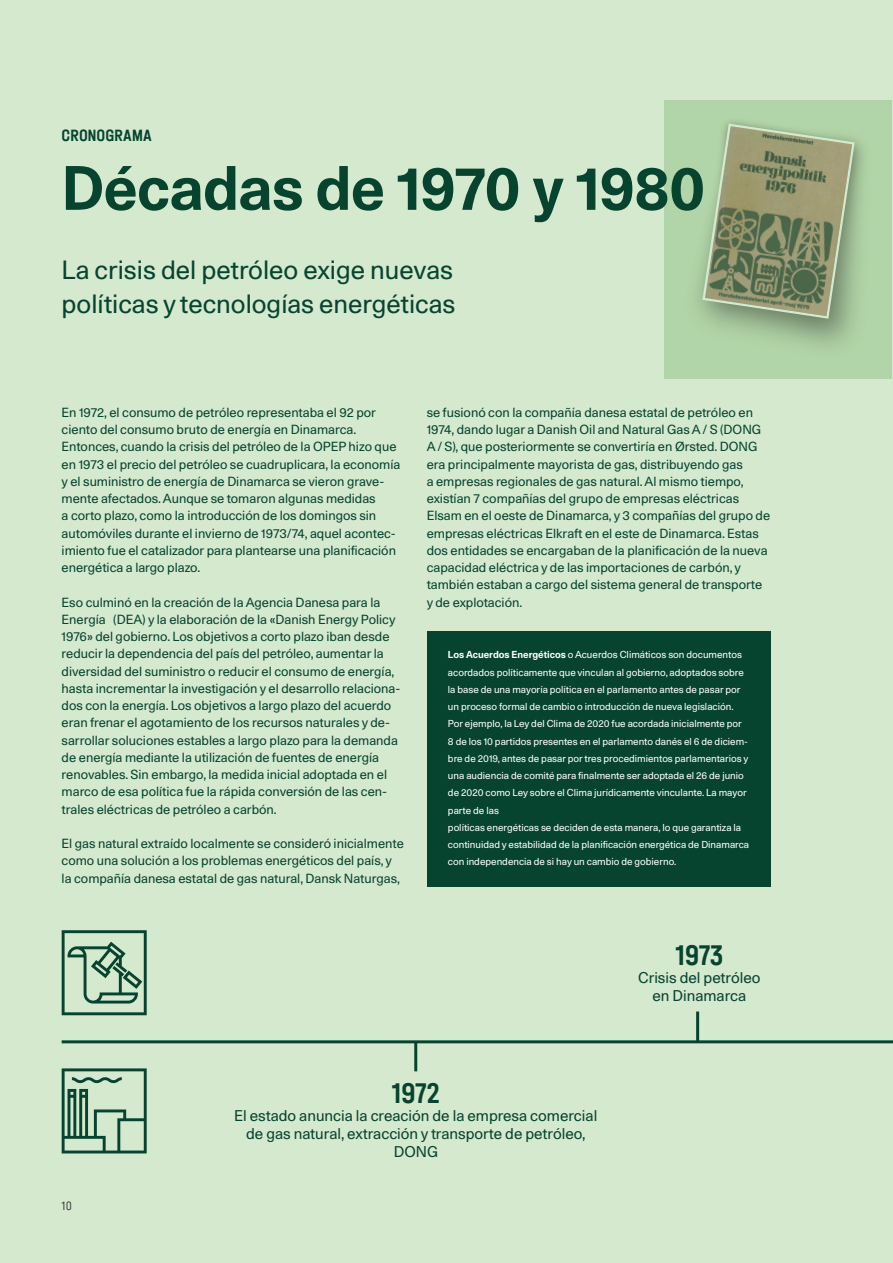
<style>
.page{position:relative;width:893px;height:1263px;background:#d5e9cf}
.page>*{position:absolute;margin:0;border:0;box-sizing:border-box;transform-origin:0 0}
.Overskrift{font:700 60.3px "Unica 77 LL";letter-spacing:-.01em;color:#074430}
.t1{font:500 30px "Halvar Eng";letter-spacing:-.005em;color:#074430}
.Manchet{font:25.5px/34.5px "Unica 77 LL";color:#074430}
.Chapter_Label{font:500 17.25px "Halvar Eng";letter-spacing:.005em;color:#074430}
.t2{font:15px/18px "Unica 77 LL";color:#074430;text-align:center}
.Brød{font:12.75px/17.2px "Unica 77 LL";color:#074430}
.t3{font:300 12.75px "Halvar Eng";color:#383839}
.Data{font:9.75px/17.2px "Unica 77 LL";color:#fff}
.s1{font-weight:700}
</style>
<div class="page">
<svg style="left:701px;top:122px;width:155px;height:198px;background:#8e9b77"></svg>
<svg style="left:62px;top:1068px;width:85px;height:85px"></svg>
<svg style="left:62px;top:930px;width:85px;height:85px"></svg>
<hr style="left:414px;top:1042px;width:3px;height:29px;background:#074430">
<hr style="left:696px;top:1011px;width:3px;height:30px;background:#074430">
<hr style="left:62px;top:1040px;width:831px;height:3px;background:#074430">
<div style="left:427px;top:631px;width:343px;height:256px;background:#074430"></div>
<p class="Chapter_Label" style="left:62px;top:125px;width:92px">CRONOGRAMA</p>
<p class="Overskrift" style="left:62px;top:147px;width:645px">Décadas de 1970 y 1980</p>
<p class="Manchet" style="left:62px;top:252px;width:395px">La crisis del petróleo exige nuevas políticas y tecnologías energéticas</p>
<p class="Brød" style="left:62px;top:403px;width:340px">En 1972, el consumo de petróleo representaba el 92 por ciento del consumo bruto de energía en Dinamarca.<br>Entonces, cuando la crisis del petróleo de la OPEP hizo que en 1973 el precio del petróleo se cuadruplicara, la economía y el suministro de energía de Dinamarca se vieron grave&shy;mente afectados. Aunque se tomaron algunas medidas<br>a corto plazo, como la introducción de los domingos sin automóviles durante el invierno de 1973/74, aquel acontec&shy;imiento fue el catalizador para plantearse una planificación energética a largo plazo.</p>
<p class="Brød" style="left:62px;top:593px;width:340px">Eso culminó en la creación de la Agencia Danesa para la Energía (DEA) y la elaboración de la «Danish Energy Policy 1976» del gobierno. Los objetivos a corto plazo iban desde reducir la dependencia del país del petróleo, aumentar la diversidad del suministro o reducir el consumo de energía, hasta incrementar la investigación y el desarrollo relaciona&shy;dos con la energía. Los objetivos a largo plazo del acuerdo eran frenar el agotamiento de los recursos naturales y de&shy;sarrollar soluciones estables a largo plazo para la demanda de energía mediante la utilización de fuentes de energía renovables. Sin embargo, la medida inicial adoptada en el marco de esa política fue la rápida conversión de las cen&shy;trales eléctricas de petróleo a carbón.</p>
<p class="Brød" style="left:62px;top:835px;width:344px">El gas natural extraído localmente se consideró inicialmente como una solución a los problemas energéticos del país, y la compañía danesa estatal de gas natural, Dansk Naturgas,</p>
<p class="Brød" style="left:427px;top:403px;width:345px">se fusionó con la compañía danesa estatal de petróleo en 1974, dando lugar a Danish Oil and Natural Gas A / S (DONG A / S), que posteriormente se convertiría en Ørsted. DONG era principalmente mayorista de gas, distribuyendo gas<br>a empresas regionales de gas natural. Al mismo tiempo, existían 7 compañías del grupo de empresas eléctricas Elsam en el oeste de Dinamarca, y 3 compañías del grupo de empresas eléctricas Elkraft en el este de Dinamarca. Estas dos entidades se encargaban de la planificación de la nueva capacidad eléctrica y de las importaciones de carbón, y también estaban a cargo del sistema general de transporte y de explotación.</p>
<p class="Data" style="left:448px;top:646px;width:302px"><span class="s1">Los Acuerdos Energéticos</span> o Acuerdos Climáticos son documentos acordados políticamente que vinculan al gobierno, adoptados sobre la base de una mayoría política en el parlamento antes de pasar por un proceso formal de cambio o introducción de nueva legislación.<br>Por ejemplo, la Ley del Clima de 2020 fue acordada inicialmente por 8 de los 10 partidos presentes en el parlamento danés el 6 de diciem&shy;bre de 2019, antes de pasar por tres procedimientos parlamentarios y una audiencia de comité para finalmente ser adoptada el 26 de junio de 2020 como Ley sobre el Clima jurídicamente vinculante. La mayor parte de las</p>
<p class="Data" style="left:448px;top:818px;width:303px">políticas energéticas se deciden de esta manera, lo que garantiza la continuidad y estabilidad de la planificación energética de Dinamarca con independencia de si hay un cambio de gobierno.</p>
<p class="t1" style="left:675px;top:936px;width:49px">1973</p>
<p class="t2" style="left:638px;top:968px;width:124px">Crisis del petróleo en Dinamarca</p>
<p class="t3" style="left:62px;top:1199px;width:12px">10</p>
<p class="t1" style="left:392px;top:1075px;width:49px">1972</p>
<p class="t2" style="left:234px;top:1107px;width:365px">El estado anuncia la creación de la empresa comercial de gas natural, extracción y transporte de petróleo,<br>DONG</p>
</div>
